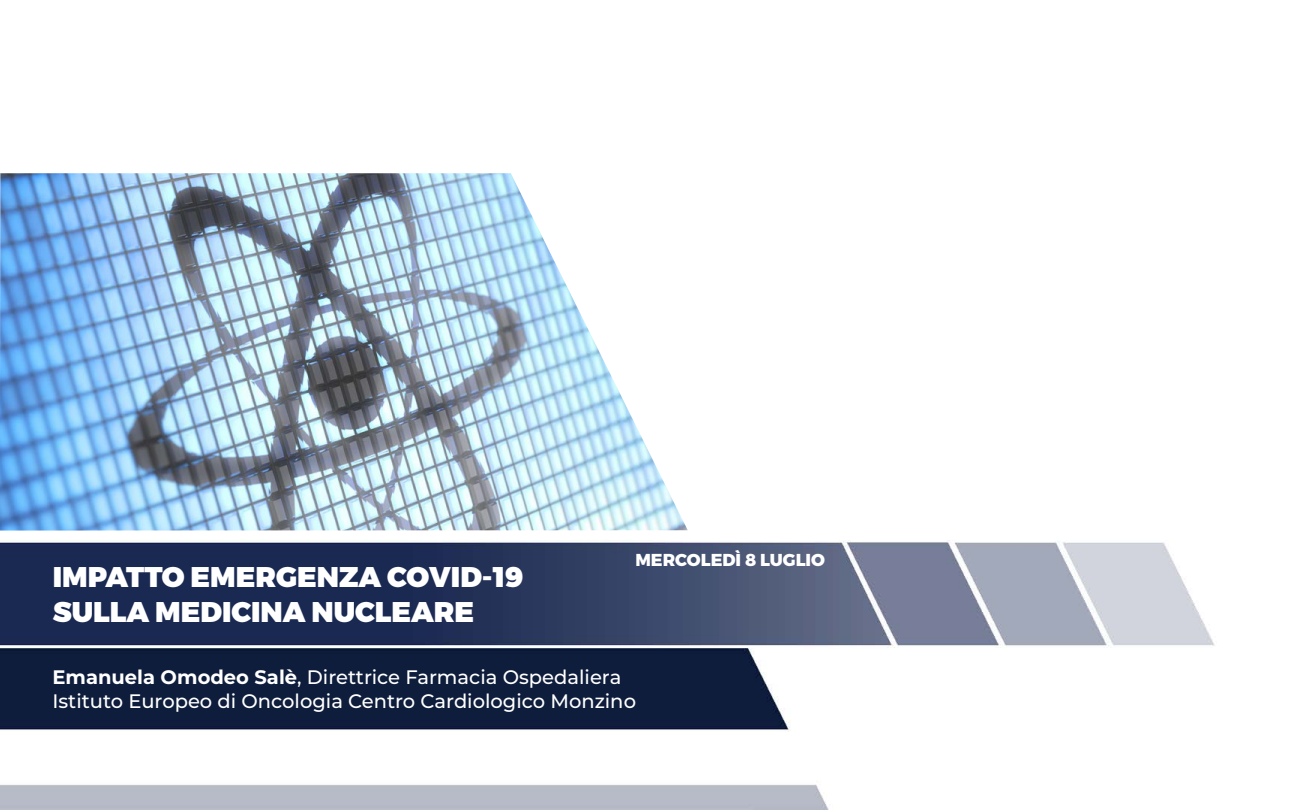
<style>
.page{position:relative;width:1290px;height:810px;background:#fff}
.page>*{position:absolute;margin:0;border:0;box-sizing:border-box;transform-origin:0 0}
.t1{font:900 28.5px/34.2px "Montserrat";color:#fff}
.t2{font:500 19.5px/23.4px "Montserrat";color:#fff}
.t3{font:800 17.25px "Montserrat";color:#fff}
.s1{font-weight:700}
</style>
<div class="page">
<img style="left:0;top:540px;width:1215px;height:270px">
<img style="left:0;top:173px;width:688px;height:358px">
<h1 class="t1" style="left:53px;top:561px;width:472px">IMPATTO EMERGENZA COVID-19<br>SULLA MEDICINA NUCLEARE</h1>
<p class="t3" style="left:635px;top:549px;width:191px">MERCOLEDÌ 8 LUGLIO</p>
<p class="t2" style="left:52px;top:665px;width:585px"><span class="s1">Emanuela Omodeo Salè</span>, Direttrice Farmacia Ospedaliera<br>Istituto Europeo di Oncologia Centro Cardiologico Monzino</p>
</div>
